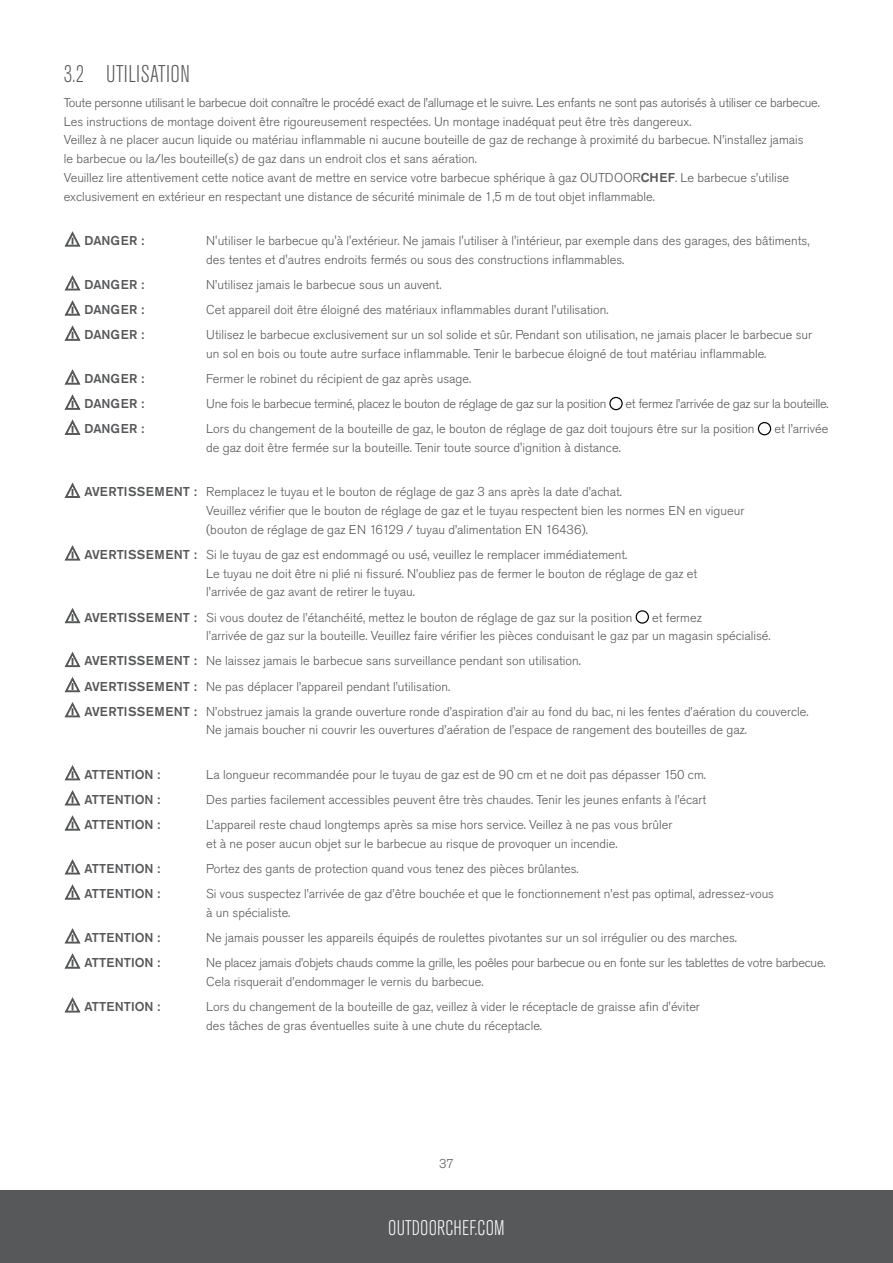
<style>
.page{position:relative;width:893px;height:1263px;background:#fff}
.page>*{position:absolute;margin:0;border:0;box-sizing:border-box;transform-origin:0 0}
.Sub_Title_FR{font:300 condensed 24px "Akzidenz Grotesk Pro";letter-spacing:.01em;color:#57585a}
.t1{font:300 condensed 21px "Akzidenz Grotesk Pro";letter-spacing:.01em;color:#fff}
.t2{font:300 12.75px/18.8px "Akzidenz Grotesk Pro";color:#57585a}
.t3{font:300 12.75px/18.8px "Akzidenz Grotesk Pro";letter-spacing:-.02em;color:#57585a}
.t4{font:500 12.75px "Akzidenz Grotesk Pro";color:#57585a}
.s1{font-weight:500}
</style>
<div class="page">
<div style="left:0;top:1191px;width:893px;height:72px;background:#57585a"></div>
<div style="left:609px;top:397px;width:14px;height:13px;border:1px solid #000001;border-radius:50%"></div>
<div style="left:758px;top:422px;width:13px;height:13px;border:1px solid #000001;border-radius:50%"></div>
<div style="left:636px;top:610px;width:13px;height:14px;border:1px solid #000001;border-radius:50%"></div>
<p class="Sub_Title_FR" style="left:64px;top:58px;width:128px">3.2 UTILISATION</p>
<p class="t3" style="left:64px;top:93px;width:757px">Toute personne utilisant le barbecue doit connaître le procédé exact de l’allumage et le suivre. Les enfants ne sont pas autorisés à utiliser ce barbecue.</p>
<p class="t2" style="left:64px;top:112px;width:629px">Les instructions de montage doivent être rigoureusement respectées. Un montage inadéquat peut être très dangereux.</p>
<p class="t2" style="left:64px;top:131px;width:741px">Veillez à ne placer aucun liquide ou matériau inflammable ni aucune bouteille de gaz de rechange à proximité du barbecue. N’installez jamais le barbecue ou la/les bouteille(s) de gaz dans un endroit clos et sans aération.</p>
<p class="t2" style="left:64px;top:168px;width:727px">Veuillez lire attentivement cette notice avant de mettre en service votre barbecue sphérique à gaz OUTDOOR<span class="s1">CHEF</span>. Le barbecue s’utilise exclusivement en extérieur en respectant une distance de sécurité minimale de 1,5 m de tout objet inflammable.</p>
<p class="t4" style="left:64px;top:232px;width:82px">⚠ DANGER :</p>
<p class="t2" style="left:206px;top:231px;width:605px">N'utiliser le barbecue qu'à l'extérieur. Ne jamais l'utiliser à l'intérieur, par exemple dans des garages, des bâtiments, des tentes et d'autres endroits fermés ou sous des constructions inflammables.</p>
<p class="t4" style="left:64px;top:276px;width:82px">⚠ DANGER :</p>
<p class="t2" style="left:206px;top:275px;width:237px">N’utilisez jamais le barbecue sous un auvent.</p>
<p class="t4" style="left:64px;top:301px;width:82px">⚠ DANGER :</p>
<p class="t2" style="left:206px;top:300px;width:404px">Cet appareil doit être éloigné des matériaux inflammables durant l’utilisation.</p>
<p class="t4" style="left:64px;top:326px;width:82px">⚠ DANGER :</p>
<p class="t2" style="left:206px;top:325px;width:607px">Utilisez le barbecue exclusivement sur un sol solide et sûr. Pendant son utilisation, ne jamais placer le barbecue sur un sol en bois ou toute autre surface inflammable. Tenir le barbecue éloigné de tout matériau inflammable.</p>
<p class="t4" style="left:64px;top:370px;width:82px">⚠ DANGER :</p>
<p class="t2" style="left:206px;top:369px;width:266px">Fermer le robinet du récipient de gaz après usage.</p>
<p class="t4" style="left:64px;top:395px;width:82px">⚠ DANGER :</p>
<p class="t3" style="left:206px;top:394px;width:402px">Une fois le barbecue terminé, placez le bouton de réglage de gaz sur la position</p>
<p class="t3" style="left:625px;top:394px;width:205px">et fermez l’arrivée de gaz sur la bouteille.</p>
<p class="t4" style="left:64px;top:420px;width:82px">⚠ DANGER :</p>
<p class="t2" style="left:206px;top:419px;width:550px">Lors du changement de la bouteille de gaz, le bouton de réglage de gaz doit toujours être sur la position</p>
<p class="t2" style="left:774px;top:419px;width:56px">et l’arrivée</p>
<p class="t2" style="left:206px;top:438px;width:416px">de gaz doit être fermée sur la bouteille. Tenir toute source d'ignition à distance.</p>
<p class="t2" style="left:206px;top:482px;width:539px;text-indent:-142px">⚠ <span class="s1">AVERTISSEMENT :</span> Remplacez le tuyau et le bouton de réglage de gaz 3 ans après la date d’achat.<br>Veuillez vérifier que le bouton de réglage de gaz et le tuyau respectent bien les normes EN en vigueur (bouton de réglage de gaz EN 16129 / tuyau d’alimentation EN 16436).</p>
<p class="t2" style="left:206px;top:545px;width:492px;text-indent:-142px">⚠ <span class="s1">AVERTISSEMENT :</span> Si le tuyau de gaz est endommagé ou usé, veuillez le remplacer immédiatement.<br>Le tuyau ne doit être ni plié ni fissuré. N’oubliez pas de fermer le bouton de réglage de gaz et l’arrivée de gaz avant de retirer le tuyau.</p>
<p class="t2" style="left:64px;top:608px;width:570px">⚠ <span class="s1">AVERTISSEMENT :</span> Si vous doutez de l’étanchéité, mettez le bouton de réglage de gaz sur la position</p>
<p class="t2" style="left:206px;top:608px;width:566px;text-indent:446px">et fermez<br>l’arrivée de gaz sur la bouteille. Veuillez faire vérifier les pièces conduisant le gaz par un magasin spécialisé.</p>
<p class="t2" style="left:64px;top:652px;width:519px">⚠ <span class="s1">AVERTISSEMENT :</span> Ne laissez jamais le barbecue sans surveillance pendant son utilisation.</p>
<p class="t2" style="left:64px;top:677px;width:388px">⚠ <span class="s1">AVERTISSEMENT :</span> Ne pas déplacer l’appareil pendant l’utilisation.</p>
<p class="t2" style="left:206px;top:702px;width:604px;text-indent:-142px">⚠ <span class="s1">AVERTISSEMENT :</span> N’obstruez jamais la grande ouverture ronde d’aspiration d’air au fond du bac, ni les fentes d’aération du couvercle.<br>Ne jamais boucher ni couvrir les ouvertures d’aération de l’espace de rangement des bouteilles de gaz.</p>
<p class="t4" style="left:64px;top:766px;width:98px">⚠ ATTENTION :</p>
<p class="t2" style="left:206px;top:765px;width:501px">La longueur recommandée pour le tuyau de gaz est de 90 cm et ne doit pas dépasser 150 cm.</p>
<p class="t4" style="left:64px;top:791px;width:98px">⚠ ATTENTION :</p>
<p class="t2" style="left:206px;top:790px;width:502px">Des parties facilement accessibles peuvent être très chaudes. Tenir les jeunes enfants à l’écart</p>
<p class="t4" style="left:64px;top:816px;width:98px">⚠ ATTENTION :</p>
<p class="t2" style="left:206px;top:815px;width:468px">L’appareil reste chaud longtemps après sa mise hors service. Veillez à ne pas vous brûler et à ne poser aucun objet sur le barbecue au risque de provoquer un incendie.</p>
<p class="t4" style="left:64px;top:860px;width:98px">⚠ ATTENTION :</p>
<p class="t2" style="left:206px;top:859px;width:374px">Portez des gants de protection quand vous tenez des pièces brûlantes.</p>
<p class="t4" style="left:64px;top:885px;width:98px">⚠ ATTENTION :</p>
<p class="t2" style="left:206px;top:884px;width:569px">Si vous suspectez l’arrivée de gaz d’être bouchée et que le fonctionnement n’est pas optimal, adressez-vous à un spécialiste.</p>
<p class="t4" style="left:64px;top:929px;width:98px">⚠ ATTENTION :</p>
<p class="t2" style="left:206px;top:928px;width:532px">Ne jamais pousser les appareils équipés de roulettes pivotantes sur un sol irrégulier ou des marches.</p>
<p class="t4" style="left:64px;top:954px;width:98px">⚠ ATTENTION :</p>
<p class="t3" style="left:206px;top:953px;width:621px">Ne placez jamais d’objets chauds comme la grille, les poêles pour barbecue ou en fonte sur les tablettes de votre barbecue.<br>Cela risquerait d’endommager le vernis du barbecue.</p>
<p class="t4" style="left:64px;top:998px;width:98px">⚠ ATTENTION :</p>
<p class="t2" style="left:206px;top:997px;width:495px">Lors du changement de la bouteille de gaz, veillez à vider le réceptacle de graisse afin d'éviter des tâches de gras éventuelles suite à une chute du réceptacle.</p>
<p class="t2" style="left:439px;top:1154px;width:16px">37</p>
<h2 class="t1" style="left:388px;top:1214px;width:118px">OUTDOORCHEF.COM</h2>
</div>
